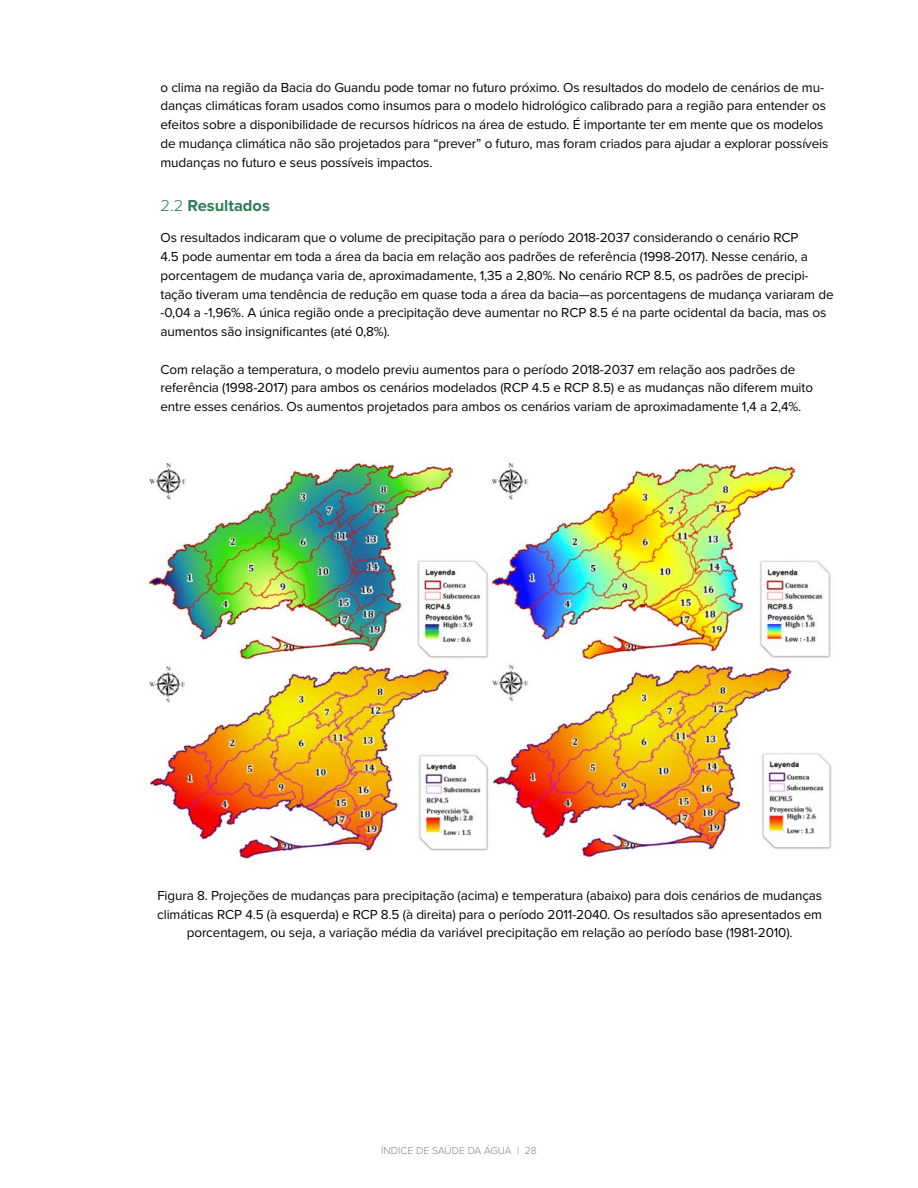
<style>
.page{position:relative;width:918px;height:1188px;background:#fff}
.page>*{position:absolute;margin:0;border:0;box-sizing:border-box;transform-origin:0 0}
.t1{font:700 16.5px "Proxima Nova";color:#307c58}
.t2{font:13.5px/18.8px "Proxima Nova";letter-spacing:-.01em;color:#000}
.t3{font:300 10.5px "Proxima Nova";color:#80888f}
.s1{font-weight:300}
</style>
<div class="page">
<img style="left:147px;top:460px;width:685px;height:402px">
<p class="t2" style="left:161px;top:78px;width:669px">o clima na região da Bacia do Guandu pode tomar no futuro próximo. Os resultados do modelo de cenários de mu&shy;danças climáticas foram usados como insumos para o modelo hidrológico calibrado para a região para entender os efeitos sobre a disponibilidade de recursos hídricos na área de estudo. É importante ter em mente que os modelos de mudança climática não são projetados para “prever” o futuro, mas foram criados para ajudar a explorar possíveis mudanças no futuro e seus possíveis impactos.</p>
<p class="t1" style="left:161px;top:196px;width:111px"><span class="s1">2.2</span> Resultados</p>
<p class="t2" style="left:161px;top:229px;width:675px">Os resultados indicaram que o volume de precipitação para o período 2018-2037 considerando o cenário RCP<br>4.5 pode aumentar em toda a área da bacia em relação aos padrões de referência (1998-2017). Nesse cenário, a porcentagem de mudança varia de, aproximadamente, 1,35 a 2,80%. No cenário RCP 8.5, os padrões de precipi&shy;tação tiveram uma tendência de redução em quase toda a área da bacia—as porcentagens de mudança variaram de -0,04 a -1,96%. A única região onde a precipitação deve aumentar no RCP 8.5 é na parte ocidental da bacia, mas os aumentos são insignificantes (até 0,8%).</p>
<p class="t2" style="left:161px;top:360px;width:654px">Com relação a temperatura, o modelo previu aumentos para o período 2018-2037 em relação aos padrões de referência (1998-2017) para ambos os cenários modelados (RCP 4.5 e RCP 8.5) e as mudanças não diferem muito entre esses cenários. Os aumentos projetados para ambos os cenários variam de aproximadamente 1,4 a 2,4%.</p>
<p class="t2" style="left:157px;top:886px;width:666px;text-align:center">Figura 8. Projeções de mudanças para precipitação (acima) e temperatura (abaixo) para dois cenários de mudanças climáticas RCP 4.5 (à esquerda) e RCP 8.5 (à direita) para o período 2011-2040. Os resultados são apresentados em porcentagem, ou seja, a variação média da variável precipitação em relação ao período base (1981-2010).</p>
<p class="t3" style="left:381px;top:1145px;width:157px">ÍNDICE DE SAÚDE DA ÁGUA | 28</p>
</div>
